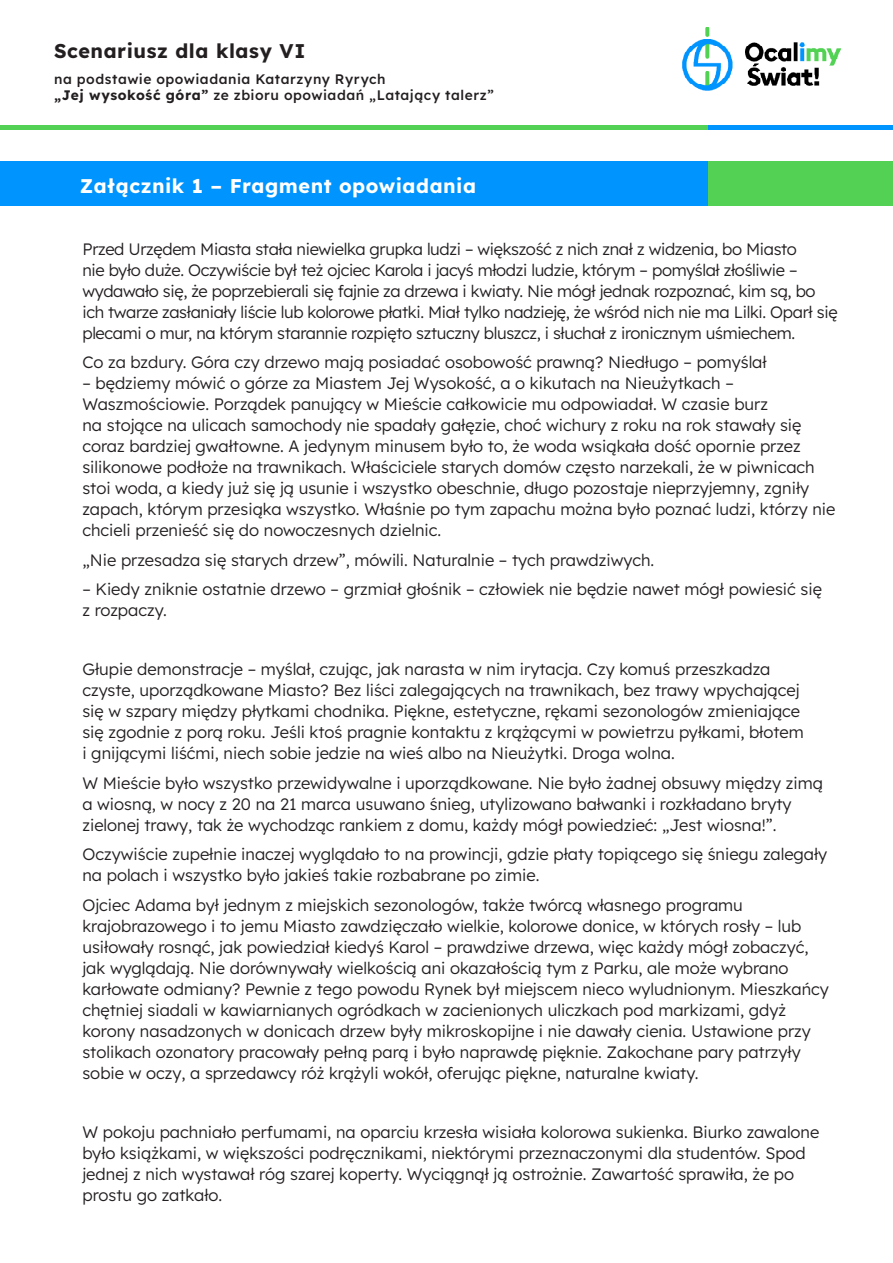
<style>
.page{position:relative;width:893px;height:1263px;background:#fff}
.page>*{position:absolute;margin:0;border:0;box-sizing:border-box;transform-origin:0 0}
.t1{font:700 19.8px "Lexend";letter-spacing:.025em;color:#fff}
.t2{font:700 19.8px "Lexend";letter-spacing:.03em;color:#231f20}
.text_2{font:300 16.5px/21px "Lexend";color:#231f20}
.text_2-2{font:300 16.5px/21px "Lexend";letter-spacing:-.02em;color:#231f20}
.t3{font:500 13.8px/16.5px "Lexend";letter-spacing:.04em;color:#231f20}
.s1{font-weight:700}
</style>
<div class="page">
<div style="left:0;top:125px;width:893px;height:5px;background:#52d154"></div>
<div style="left:708px;top:125px;width:185px;height:5px;background:#0094ff"></div>
<img style="left:682px;top:27px;width:160px;height:64px">
<div style="left:0;top:162px;width:893px;height:44px;background:#0094ff"></div>
<div style="left:708px;top:162px;width:185px;height:44px;background:#52d154"></div>
<p class="t2" style="left:54px;top:37px;width:253px">Scenariusz dla klasy VI</p>
<p class="t3" style="left:54px;top:70px;width:441px">na podstawie opowiadania Katarzyny Ryrych<br><span class="s1">„Jej wysokość góra”</span> ze zbioru opowiadań „Latający talerz”</p>
<p class="t1" style="left:80px;top:171px;width:398px">Załącznik 1 – Fragment opowiadania</p>
<p class="text_2-2" style="left:82px;top:237px;width:757px">Przed Urzędem Miasta stała niewielka grupka ludzi – większość z nich znał z widzenia, bo Miasto<br>nie było duże. Oczywiście był też ojciec Karola i jacyś młodzi ludzie, którym – pomyślał złośliwie – wydawało się, że poprzebierali się fajnie za drzewa i kwiaty. Nie mógł jednak rozpoznać, kim są, bo ich twarze zasłaniały liście lub kolorowe płatki. Miał tylko nadzieję, że wśród nich nie ma Lilki. Oparł się plecami o mur, na którym starannie rozpięto sztuczny bluszcz, i słuchał z ironicznym uśmiechem.</p>
<p class="text_2" style="left:82px;top:351px;width:686px">Co za bzdury. Góra czy drzewo mają posiadać osobowość prawną? Niedługo – pomyślał</p>
<p class="text_2" style="left:82px;top:372px;width:754px">– będziemy mówić o górze za Miastem Jej Wysokość, a o kikutach na Nieużytkach – Waszmościowie. Porządek panujący w Mieście całkowicie mu odpowiadał. W czasie burz<br>na stojące na ulicach samochody nie spadały gałęzie, choć wichury z roku na rok stawały się coraz bardziej gwałtowne. A jedynym minusem było to, że woda wsiąkała dość opornie przez silikonowe podłoże na trawnikach. Właściciele starych domów często narzekali, że w piwnicach stoi woda, a kiedy już się ją usunie i wszystko obeschnie, długo pozostaje nieprzyjemny, zgniły zapach, którym przesiąka wszystko. Właśnie po tym zapachu można było poznać ludzi, którzy nie chcieli przenieść się do nowoczesnych dzielnic.</p>
<p class="text_2" style="left:82px;top:548px;width:573px">„Nie przesadza się starych drzew”, mówili. Naturalnie – tych prawdziwych.</p>
<p class="text_2" style="left:82px;top:578px;width:741px">– Kiedy zniknie ostatnie drzewo – grzmiał głośnik – człowiek nie będzie nawet mógł powiesić się z rozpaczy.</p>
<p class="text_2" style="left:82px;top:658px;width:723px">Głupie demonstracje – myślał, czując, jak narasta w nim irytacja. Czy komuś przeszkadza czyste, uporządkowane Miasto? Bez liści zalegających na trawnikach, bez trawy wpychającej się w szpary między płytkami chodnika. Piękne, estetyczne, rękami sezonologów zmieniające się zgodnie z porą roku. Jeśli ktoś pragnie kontaktu z krążącymi w powietrzu pyłkami, błotem i gnijącymi liśćmi, niech sobie jedzie na wieś albo na Nieużytki. Droga wolna.</p>
<p class="text_2" style="left:82px;top:771px;width:742px">W Mieście było wszystko przewidywalne i uporządkowane. Nie było żadnej obsuwy między zimą a wiosną, w nocy z 20 na 21 marca usuwano śnieg, utylizowano bałwanki i rozkładano bryty zielonej trawy, tak że wychodząc rankiem z domu, każdy mógł powiedzieć: „Jest wiosna!”.</p>
<p class="text_2" style="left:82px;top:843px;width:746px">Oczywiście zupełnie inaczej wyglądało to na prowincji, gdzie płaty topiącego się śniegu zalegały na polach i wszystko było jakieś takie rozbabrane po zimie.</p>
<p class="text_2" style="left:82px;top:893px;width:748px">Ojciec Adama był jednym z miejskich sezonologów, także twórcą własnego programu krajobrazowego i to jemu Miasto zawdzięczało wielkie, kolorowe donice, w których rosły – lub usiłowały rosnąć, jak powiedział kiedyś Karol – prawdziwe drzewa, więc każdy mógł zobaczyć, jak wyglądają. Nie dorównywały wielkością ani okazałością tym z Parku, ale może wybrano karłowate odmiany? Pewnie z tego powodu Rynek był miejscem nieco wyludnionym. Mieszkańcy chętniej siadali w kawiarnianych ogródkach w zacienionych uliczkach pod markizami, gdyż korony nasadzonych w donicach drzew były mikroskopijne i nie dawały cienia. Ustawione przy stolikach ozonatory pracowały pełną parą i było naprawdę pięknie. Zakochane pary patrzyły sobie w oczy, a sprzedawcy róż krążyli wokół, oferując piękne, naturalne kwiaty.</p>
<p class="text_2" style="left:82px;top:1120px;width:738px">W pokoju pachniało perfumami, na oparciu krzesła wisiała kolorowa sukienka. Biurko zawalone było książkami, w większości podręcznikami, niektórymi przeznaczonymi dla studentów. Spod jednej z nich wystawał róg szarej koperty. Wyciągnął ją ostrożnie. Zawartość sprawiła, że po prostu go zatkało.</p>
</div>
